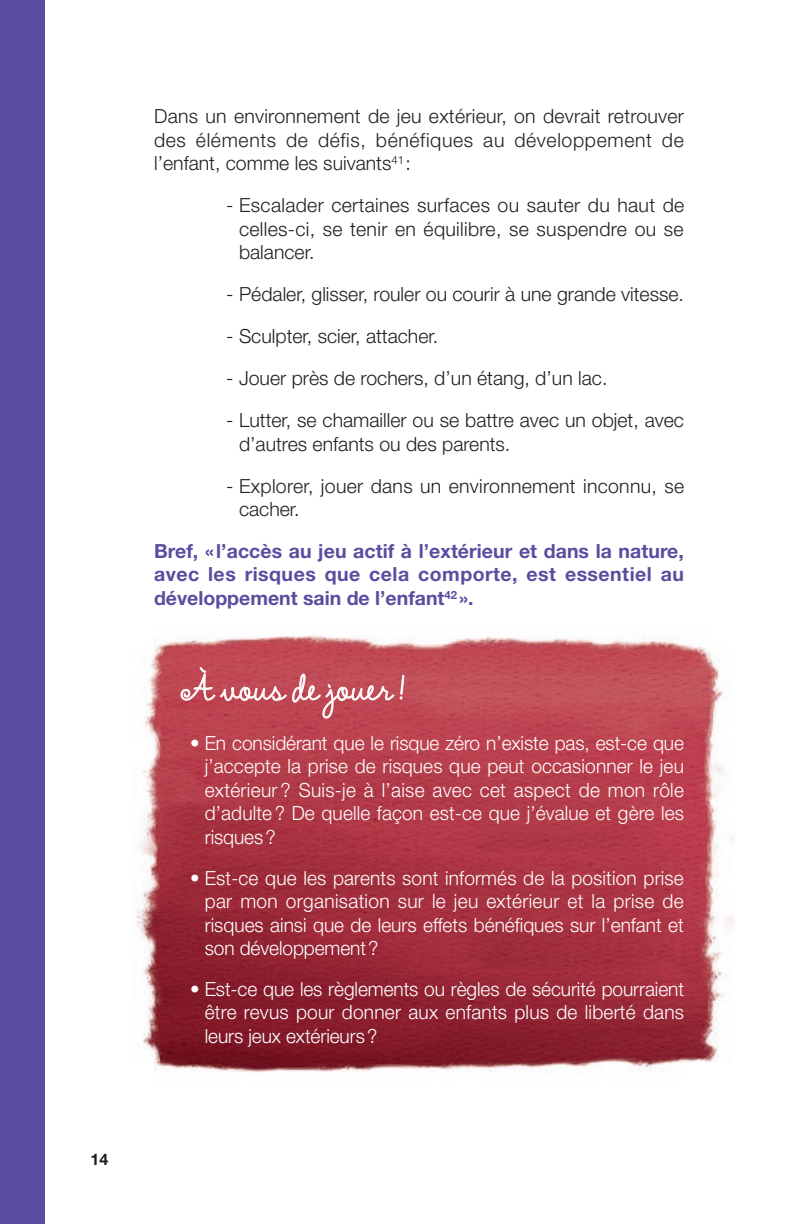
<style>
.page{position:relative;width:792px;height:1224px;background:#fff}
.page>*{position:absolute;margin:0;border:0;box-sizing:border-box;transform-origin:0 0}
.t1{font:34px "Amelie";color:#fff}
.t2{font:300 19.6px/23.4px "Helvetica Neue";color:#fff;text-align:justify}
.t3{font:300 19.4px/23.4px "Helvetica Neue";color:#231f20;text-align:justify}
.t4{font:700 19.4px/23.8px "Helvetica Neue";color:#5a4da0;text-align:justify}
.t5{font:700 16px "Helvetica Neue";color:#231f20}
.s1{font-size:20px}
</style>
<div class="page">
<div style="left:0;top:0;width:45px;height:1224px;background:#5a4da0"></div>
<img style="left:136px;top:635px;width:598px;height:438px">
<svg style="left:180px;top:667px;width:225px;height:52px;background:#c55b66"></svg>
<p class="t5" style="left:91px;top:1149px;width:19px">14</p>
<p class="t3" style="left:154px;top:104px;width:532px">Dans un environnement de jeu extérieur, on devrait retrouver des éléments de défis, bénéfiques au développement de l’enfant, comme les suivants<sup>41</sup> :</p>
<p class="t3" style="left:239px;top:193px;width:447px;text-indent:-13px"><span class="s1">-</span> Escalader certaines surfaces ou sauter du haut de celles-ci, se tenir en équilibre, se suspendre ou se balancer.</p>
<p class="t3" style="left:226px;top:282px;width:459px"><span class="s1">-</span> Pédaler, glisser, rouler ou courir à une grande vitesse.</p>
<p class="t3" style="left:226px;top:324px;width:214px"><span class="s1">-</span> Sculpter, scier, attacher.</p>
<p class="t3" style="left:226px;top:366px;width:383px"><span class="s1">-</span> Jouer près de rochers, d’un étang, d’un lac.</p>
<p class="t3" style="left:239px;top:408px;width:447px;text-indent:-13px"><span class="s1">-</span> Lutter, se chamailler ou se battre avec un objet, avec d’autres enfants ou des parents.</p>
<p class="t3" style="left:239px;top:474px;width:447px;text-indent:-13px"><span class="s1">-</span> Explorer, jouer dans un environnement inconnu, se cacher.</p>
<p class="t4" style="left:154px;top:539px;width:531px">Bref, « l’accès au jeu actif à l’extérieur et dans la nature, avec les risques que cela comporte, est essentiel au développement sain de l’enfant<sup>42</sup> ».</p>
<h1 class="t1" style="left:181px;top:668px;width:226px">À vous de jouer !</h1>
<p class="t2" style="left:205px;top:731px;width:481px;text-indent:-15px">• En considérant que le risque zéro n’existe pas, est-ce que j’accepte la prise de risques que peut occasionner le jeu extérieur ? Suis-je à l’aise avec cet aspect de mon rôle d’adulte ? De quelle façon est-ce que j’évalue et gère les risques ?</p>
<p class="t2" style="left:205px;top:865px;width:480px;text-indent:-15px">• Est-ce que les parents sont informés de la position prise par mon organisation sur le jeu extérieur et la prise de risques ainsi que de leurs effets bénéfiques sur l’enfant et son développement ?</p>
<p class="t2" style="left:205px;top:977px;width:481px;text-indent:-15px">• Est-ce que les règlements ou règles de sécurité pourraient être revus pour donner aux enfants plus de liberté dans leurs jeux extérieurs ?</p>
</div>
